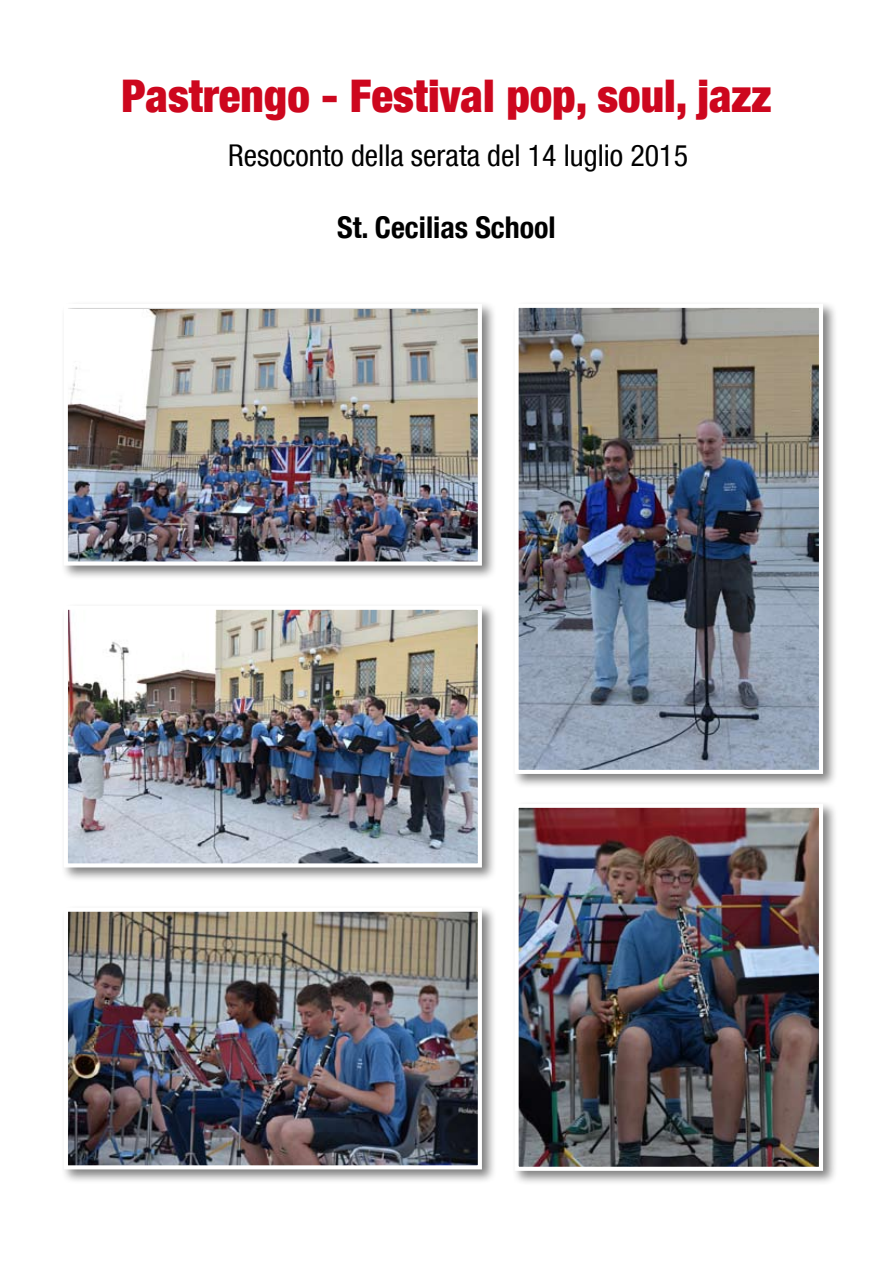
<style>
.page{position:relative;width:893px;height:1263px;background:#fff}
.page>*{position:absolute;margin:0;border:0;box-sizing:border-box;transform-origin:0 0}
.t1{font:900 condensed 45px "Helvetica Neue LT Com";color:#cd071e}
.t2{font:condensed 30px "Helvetica Neue LT Com";color:#000}
.t3{font:700 condensed 30px "Helvetica Neue LT Com";color:#000}
</style>
<div class="page">
<div style="left:60px;top:904px;width:443px;height:287px;background:#000;opacity:.5"></div>
<img style="left:69px;top:913px;width:408px;height:251px">
<div style="left:64px;top:908px;width:418px;height:261px;border:4px solid #fff"></div>
<div style="left:60px;top:602px;width:443px;height:287px;background:#000;opacity:.5"></div>
<img style="left:69px;top:611px;width:408px;height:251px">
<div style="left:64px;top:606px;width:418px;height:261px;border:4px solid #fff"></div>
<div style="left:60px;top:300px;width:443px;height:288px;background:#000;opacity:.5"></div>
<img style="left:69px;top:309px;width:408px;height:252px">
<div style="left:64px;top:304px;width:418px;height:262px;border:4px solid #fff"></div>
<div style="left:511px;top:300px;width:333px;height:495px;background:#000;opacity:.5"></div>
<img style="left:519px;top:309px;width:299px;height:460px">
<div style="left:514px;top:304px;width:309px;height:470px;border:4px solid #fff"></div>
<div style="left:511px;top:800px;width:333px;height:393px;background:#000;opacity:.5"></div>
<img style="left:519px;top:809px;width:299px;height:357px">
<div style="left:514px;top:804px;width:309px;height:367px;border:4px solid #fff"></div>
<h1 class="t1" style="left:121px;top:69px;width:652px">Pastrengo - Festival pop, soul, jazz</h1>
<p class="t2" style="left:228px;top:137px;width:461px">Resoconto della serata del 14 luglio 2015</p>
<p class="t3" style="left:337px;top:209px;width:220px">St. Cecilias School</p>
</div>
